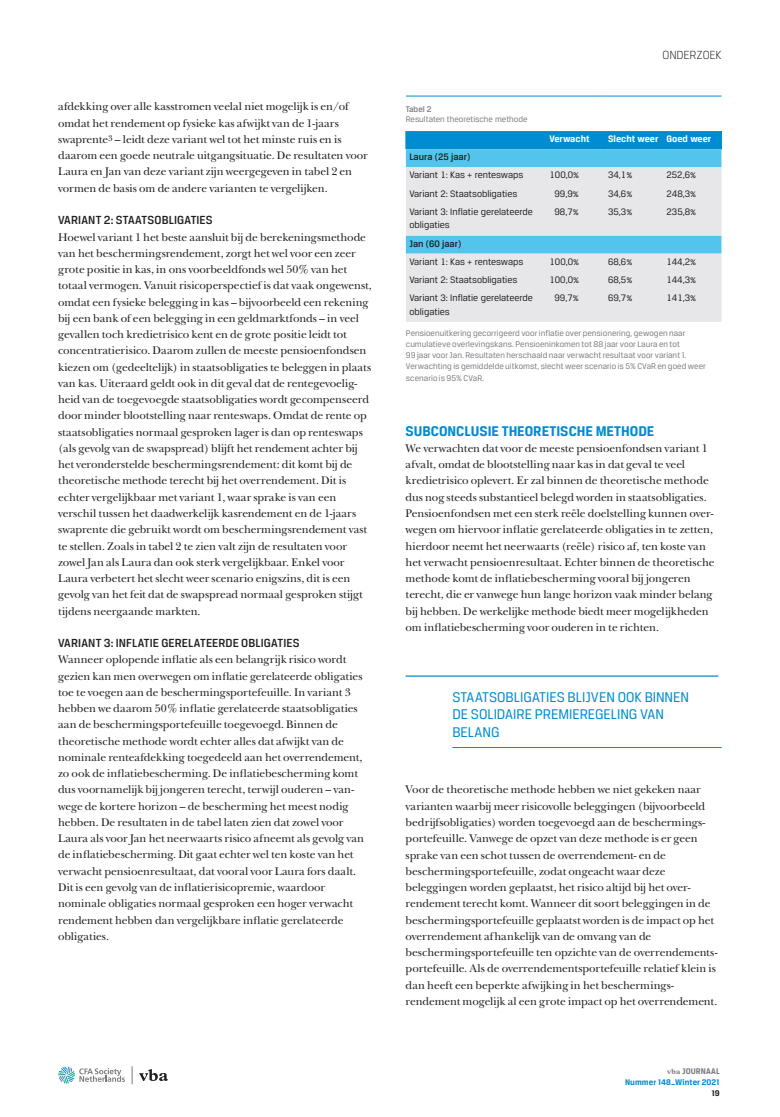
<style>
.page{position:relative;width:780px;height:1117px;background:#fff}
.page>*{position:absolute;margin:0;border:0;box-sizing:border-box;transform-origin:0 0}
.t1{font:15px/17.5px "CFA Breuer Text";letter-spacing:-.005em;color:#008cd0}
.t2{font:700 15px "CFA Breuer Text";letter-spacing:-.005em;color:#008cd0}
.t3{font:500 12.5px "CFA Breuer Text";letter-spacing:.005em;color:#231f20}
.t4{font:300 12.5px "CFA Breuer Text";letter-spacing:-.015em;color:#231f20}
.t5{font:11.5px/16.2px "New Baskerville";letter-spacing:-.005em;color:#231f20}
.t6{font:10px/13.8px "CFA Breuer Text";color:#231f20}
.t7{font:700 10px "CFA Breuer Text";color:#fff}
.t8{font:500 10px "CFA Breuer Text";color:#231f20}
.t9{font:8.75px/11.2px "CFA Breuer Text";letter-spacing:.005em;color:#7b7a81}
.t10{font:700 8.75px/11.2px "CFA Breuer Text";letter-spacing:.01em;color:#008cd0;text-align:right}
.t11{font:500 8.75px "CFA Breuer Text";color:#7b7a81}
.t12{font:700 8.75px "CFA Breuer Text";color:#231f20}
.s1{font-family:"Plantin";font-size:7.5px;color:#7b7a81}
.s2{color:#7b7a81}
</style>
<div class="page">
<svg style="left:58px;top:1066px;width:67px;height:17px"></svg>
<svg style="left:132px;top:1066px;width:1px;height:17px"></svg>
<svg style="left:139px;top:1069px;width:29px;height:11px"></svg>
<hr style="left:405px;top:675px;width:313px;height:1px;background:#008cd0">
<hr style="left:452px;top:747px;width:269px;height:1px;background:#008cd0">
<div style="left:406px;top:253px;width:315px;height:69px;background:#e7e7e9"></div>
<svg style="left:405px;top:131px;width:317px;height:122px;background:#9ad0e6"></svg>
<hr style="left:406px;top:96px;width:140px;height:1px;background:#008cd0">
<hr style="left:546px;top:96px;width:58px;height:1px;background:#008cd0">
<hr style="left:604px;top:96px;width:59px;height:1px;background:#008cd0">
<hr style="left:663px;top:96px;width:58px;height:1px;background:#008cd0">
<p class="t5" style="left:58px;top:99px;width:311px">afdekking over alle kasstromen veelal niet mogelijk is en/of omdat het rendement op fysieke kas afwijkt van de 1-jaars swaprente<sup>3</sup> – leidt deze variant wel tot het minste ruis en is daarom een goede neutrale uitgangsituatie. De resultaten voor Laura en Jan van deze variant zijn weergegeven in tabel 2 en vormen de basis om de andere varianten te vergelijken.</p>
<p class="t3" style="left:58px;top:213px;width:156px">VARIANT 2: STAATSOBLIGATIES</p>
<p class="t5" style="left:58px;top:229px;width:315px">Hoewel variant 1 het beste aansluit bij de berekeningsmethode van het beschermingsrendement, zorgt het wel voor een zeer grote positie in kas, in ons voorbeeldfonds wel 50% van het totaal vermogen. Vanuit risicoperspectief is dat vaak ongewenst, omdat een fysieke belegging in kas – bijvoorbeeld een rekening bij een bank of een belegging in een geldmarktfonds – in veel gevallen toch kredietrisico kent en de grote positie leidt tot concentratierisico. Daarom zullen de meeste pensioenfondsen kiezen om (gedeeltelijk) in staatsobligaties te beleggen in plaats van kas. Uiteraard geldt ook in dit geval dat de rentegevoelig&shy;heid van de toegevoegde staatsobligaties wordt gecompenseerd door minder blootstelling naar renteswaps. Omdat de rente op staatsobligaties normaal gesproken lager is dan op renteswaps (als gevolg van de swapspread) blijft het rendement achter bij het veronderstelde beschermingsrendement: dit komt bij de theoretische methode terecht bij het overrendement. Dit is echter vergelijkbaar met variant 1, waar sprake is van een verschil tussen het daadwerkelijk kasrendement en de 1-jaars swaprente die gebruikt wordt om beschermingsrendement vast te stellen. Zoals in tabel 2 te zien valt zijn de resultaten voor zowel Jan als Laura dan ook sterk vergelijkbaar. Enkel voor Laura verbetert het slecht weer scenario enigszins, dit is een gevolg van het feit dat de swapspread normaal gesproken stijgt tijdens neergaande markten.</p>
<p class="t3" style="left:58px;top:636px;width:243px">VARIANT 3: INFLATIE GERELATEERDE OBLIGATIES</p>
<p class="t5" style="left:58px;top:651px;width:307px">Wanneer oplopende inflatie als een belangrijk risico wordt gezien kan men overwegen om inflatie gerelateerde obligaties toe te voegen aan de beschermingsportefeuille. In variant 3 hebben we daarom 50% inflatie gerelateerde staatsobligaties aan de beschermingsportefeuille toegevoegd. Binnen de theoretische methode wordt echter alles dat afwijkt van de nominale renteafdekking toegedeeld aan het overrendement, zo ook de inflatiebescherming. De inflatiebescherming komt dus voornamelijk bij jongeren terecht, terwijl ouderen – van&shy;wege de kortere horizon – de bescherming het meest nodig hebben. De resultaten in de tabel laten zien dat zowel voor Laura als voor Jan het neerwaarts risico afneemt als gevolg van de inflatiebescherming. Dit gaat echter wel ten koste van het verwacht pensioenresultaat, dat vooral voor Laura fors daalt.<br>Dit is een gevolg van de inflatierisicopremie, waardoor nominale obligaties normaal gesproken een hoger verwacht rendement hebben dan vergelijkbare inflatie gerelateerde obligaties.</p>
<p class="t11" style="left:406px;top:104px;width:27px">Tabel 2</p>
<p class="t9" style="left:406px;top:113px;width:123px">Resultaten theoretische methode</p>
<p class="t4" style="left:662px;top:48px;width:61px">ONDERZOEK</p>
<p class="t7" style="left:549px;top:133px;width:41px">Verwacht</p>
<p class="t7" style="left:608px;top:133px;width:105px">Slecht weer Goed weer</p>
<p class="t8" style="left:409px;top:151px;width:62px">Laura (25 jaar)</p>
<p class="t6" style="left:409px;top:168px;width:115px">Variant 1: Kas + renteswaps</p>
<p class="t6" style="left:549px;top:168px;width:31px">100,0%</p>
<p class="t6" style="left:608px;top:168px;width:26px">34,1%</p>
<p class="t6" style="left:666px;top:168px;width:31px">252,6%</p>
<p class="t6" style="left:409px;top:186px;width:109px">Variant 2: Staatsobligaties</p>
<p class="t6" style="left:554px;top:186px;width:26px">99,9%</p>
<p class="t6" style="left:608px;top:186px;width:26px">34,6%</p>
<p class="t6" style="left:666px;top:186px;width:31px">248,3%</p>
<p class="t6" style="left:409px;top:204px;width:125px">Variant 3: Inflatie gerelateerde obligaties</p>
<p class="t6" style="left:554px;top:204px;width:26px">98,7%</p>
<p class="t6" style="left:608px;top:204px;width:26px">35,3%</p>
<p class="t6" style="left:666px;top:204px;width:31px">235,8%</p>
<p class="t8" style="left:409px;top:238px;width:53px">Jan (60 jaar)</p>
<p class="t6" style="left:409px;top:254px;width:115px">Variant 1: Kas + renteswaps</p>
<p class="t6" style="left:549px;top:254px;width:31px">100,0%</p>
<p class="t6" style="left:608px;top:254px;width:26px">68,6%</p>
<p class="t6" style="left:666px;top:254px;width:31px">144,2%</p>
<p class="t6" style="left:409px;top:272px;width:109px">Variant 2: Staatsobligaties</p>
<p class="t6" style="left:549px;top:272px;width:31px">100,0%</p>
<p class="t6" style="left:608px;top:272px;width:26px">68,5%</p>
<p class="t6" style="left:666px;top:272px;width:31px">144,3%</p>
<p class="t6" style="left:409px;top:291px;width:125px">Variant 3: Inflatie gerelateerde obligaties</p>
<p class="t6" style="left:554px;top:291px;width:26px">99,7%</p>
<p class="t6" style="left:608px;top:291px;width:26px">69,7%</p>
<p class="t6" style="left:666px;top:291px;width:31px">141,3%</p>
<p class="t9" style="left:406px;top:327px;width:301px">Pensioenuitkering gecorrigeerd voor inflatie over pensionering, gewogen naar cumulatieve overlevingskans. Pensioeninkomen tot 88 jaar voor Laura en tot<br>99 jaar voor Jan. Resultaten herschaald naar verwacht resultaat voor variant 1.<br>Verwachting is gemiddelde uitkomst, slecht weer scenario is 5% CVaR en goed weer scenario is 95% CVaR.</p>
<h1 class="t2" style="left:405px;top:422px;width:250px">SUBCONCLUSIE THEORETISCHE METHODE</h1>
<p class="t5" style="left:405px;top:440px;width:310px">We verwachten dat voor de meeste pensioenfondsen variant 1 afvalt, omdat de blootstelling naar kas in dat geval te veel kredietrisico oplevert. Er zal binnen de theoretische methode dus nog steeds substantieel belegd worden in staatsobligaties.<br>Pensioenfondsen met een sterk reële doelstelling kunnen over&shy;wegen om hiervoor inflatie gerelateerde obligaties in te zetten, hierdoor neemt het neerwaarts (reële) risico af, ten koste van het verwacht pensioenresultaat. Echter binnen de theoretische methode komt de inflatiebescherming vooral bij jongeren terecht, die er vanwege hun lange horizon vaak minder belang bij hebben. De werkelijke methode biedt meer mogelijkheden om inflatiebescherming voor ouderen in te richten.</p>
<h1 class="t1" style="left:452px;top:687px;width:238px">STAATSOBLIGATIES BLIJVEN OOK BINNEN<br>DE SOLIDAIRE PREMIEREGELING VAN<br>BELANG</h1>
<p class="t5" style="left:405px;top:781px;width:313px">Voor de theoretische methode hebben we niet gekeken naar varianten waarbij meer risicovolle beleggingen (bijvoorbeeld bedrijfsobligaties) worden toegevoegd aan de beschermings&shy;portefeuille. Vanwege de opzet van deze methode is er geen sprake van een schot tussen de overrendement- en de beschermingsportefeuille, zodat ongeacht waar deze beleggingen worden geplaatst, het risico altijd bij het over&shy;rendement terecht komt. Wanneer dit soort beleggingen in de beschermingsportefeuille geplaatst worden is de impact op het overrendement afhankelijk van de omvang van de beschermingsportefeuille ten opzichte van de overrendements&shy;portefeuille. Als de overrendementsportefeuille relatief klein is dan heeft een beperkte afwijking in het beschermings&shy;rendement mogelijk al een grote impact op het overrendement.</p>
<p class="t10" style="left:625px;top:1064px;width:96px"><span class="s1">vba</span> <span class="s2">JOURNAAL<br></span>Nummer 148_Winter 2021</p>
<p class="t12" style="left:711px;top:1088px;width:10px">19</p>
</div>
